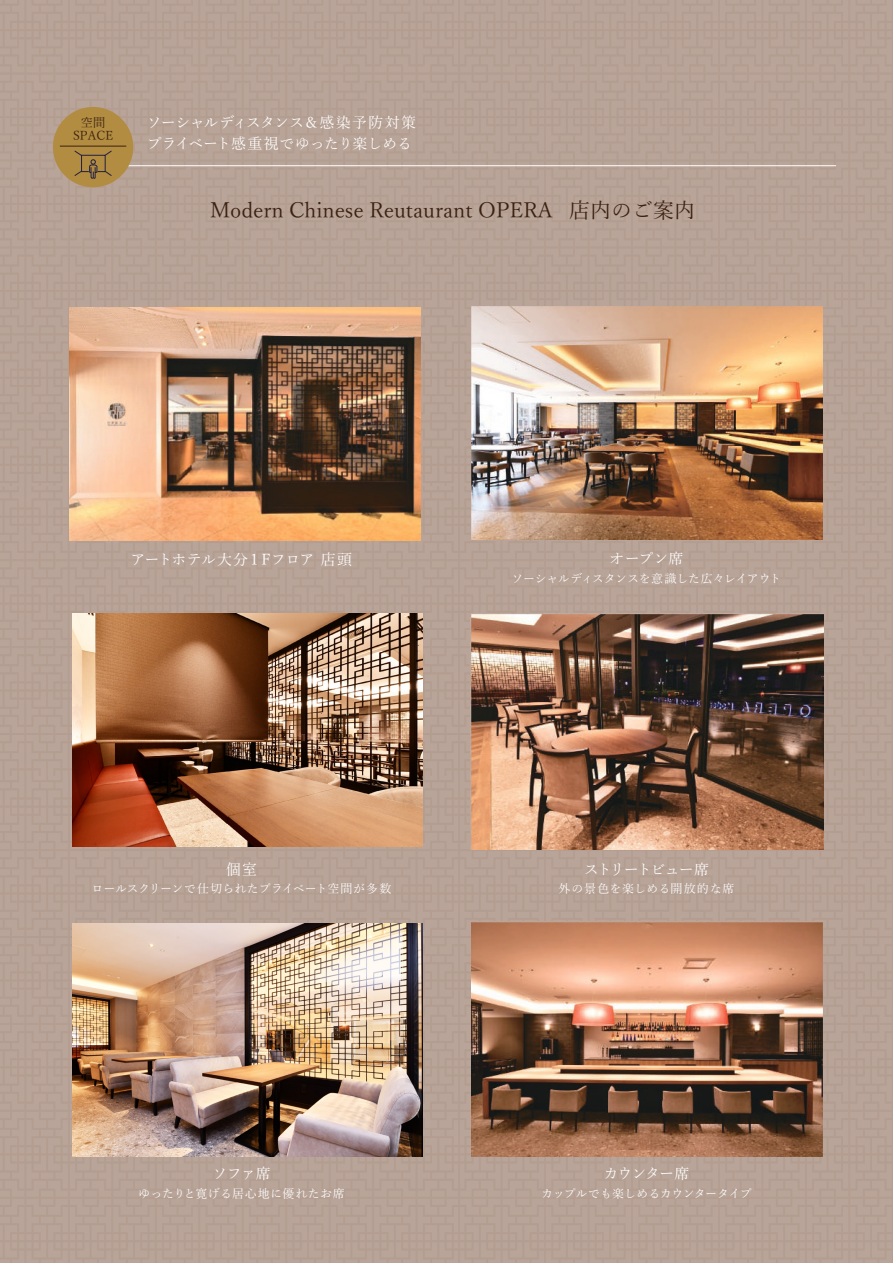
<style>
.page{position:relative;width:893px;height:1263px;background:#b8a498}
.page>*{position:absolute;margin:0;border:0;box-sizing:border-box;transform-origin:0 0}
.t1{font:21px "Yu Mincho";color:#3a2111}
.t2{font:15px/21px "Yu Mincho";letter-spacing:-.035em;color:#fff}
.t3{font:15px "Yu Mincho";letter-spacing:-.085em;color:#fff}
.t4{font:12.15px/13.4px "Yu Mincho";color:#3a2111;text-align:center}
.t5{font:12px "Yu Mincho";color:#fff}
.t6{font:12px "Yu Mincho";letter-spacing:-.025em;color:#fff}
.t7{font:12px "Yu Mincho";letter-spacing:-.04em;color:#fff}
.t8{font:12px "Yu Mincho";letter-spacing:.025em;color:#fff}
.t9{font:12px "Yu Mincho";letter-spacing:.065em;color:#fff}
</style>
<div class="page">
<img style="left:73px;top:923px;width:350px;height:233px">
<img style="left:73px;top:613px;width:349px;height:233px">
<img style="left:69px;top:307px;width:352px;height:233px">
<img style="left:471px;top:306px;width:351px;height:233px">
<img style="left:471px;top:613px;width:353px;height:236px">
<img style="left:471px;top:922px;width:352px;height:235px">
<p class="t4" style="left:73px;top:115px;width:42px">空間<br>SPACE</p>
<p class="t2" style="left:147px;top:110px;width:271px">ソーシャルディスタンス＆感染予防対策プライベート感重視でゆったり楽しめる</p>
<h1 class="t1" style="left:210px;top:191px;width:486px">Modern Chinese Reutaurant OPERA 店内のご案内</h1>
<p class="t2" style="left:131px;top:548px;width:223px">アートホテル大分１Fフロア 店頭</p>
<p class="t2" style="left:609px;top:547px;width:76px">オープン席</p>
<p class="t6" style="left:511px;top:567px;width:272px">ソーシャルディスタンスを意識した広々レイアウト</p>
<p class="t2" style="left:226px;top:857px;width:33px">個室</p>
<p class="t5" style="left:92px;top:877px;width:301px">ロールスクリーンで仕切られたプライベート空間が多数</p>
<p class="t2" style="left:212px;top:1162px;width:60px">ソファ席</p>
<p class="t8" style="left:138px;top:1182px;width:208px">ゆったりと寛げる居心地に優れたお席</p>
<p class="t3" style="left:584px;top:855px;width:127px">ストリートビュー席</p>
<p class="t9" style="left:558px;top:877px;width:178px">外の景色を楽しめる開放的な席</p>
<p class="t2" style="left:603px;top:1162px;width:88px">カウンター席</p>
<p class="t7" style="left:541px;top:1182px;width:212px">カップルでも楽しめるカウンタータイプ</p>
</div>
